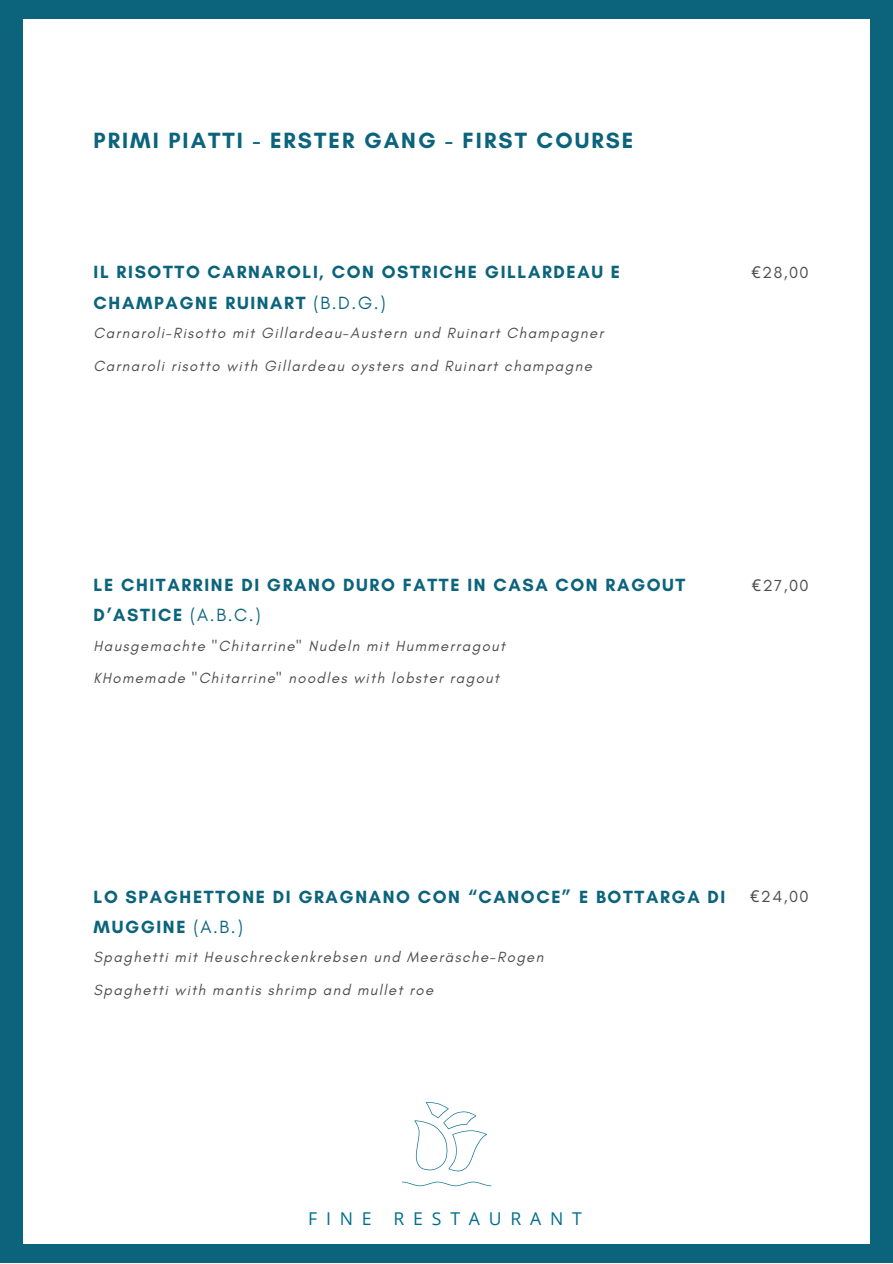
<style>
.page{position:relative;width:893px;height:1264px;background:#fff}
.page>*{position:absolute;margin:0;border:0;box-sizing:border-box;transform-origin:0 0}
.t1{font:700 22.5px "Glacial Indifference";letter-spacing:.09em;color:#0b647c}
.t2{font:700 18px/30.3px "Glacial Indifference";letter-spacing:.09em;color:#0b647c}
.t3{font:17.7px "Open Sans";letter-spacing:.5em;color:#006e8d}
.t4{font:16.35px "Glacial Indifference";letter-spacing:.09em;color:#4d4e4c}
.t5{font:italic 15px "Glacial Indifference";letter-spacing:.09em;color:#4d4e4c}
.s1{font-weight:400}
.s2{font-family:"Noto Sans"}
</style>
<div class="page">
<div style="left:0;top:0;width:892px;height:1262px;background:#0b637c"></div>
<div style="left:23px;top:19px;width:846px;height:1224px;background:#fff"></div>
<svg style="left:402px;top:1181px;width:89px;height:5px"></svg>
<svg style="left:414px;top:1102px;width:73px;height:70px"></svg>
<p class="t1" style="left:94px;top:127px;width:541px">PRIMI PIATTI - ERSTER GANG - FIRST COURSE</p>
<p class="t2" style="left:94px;top:257px;width:528px">IL RISOTTO CARNAROLI, CON OSTRICHE GILLARDEAU E</p>
<p class="t2" style="left:94px;top:287px;width:294px">CHAMPAGNE RUINART <span class="s1">(B.D.G.)</span></p>
<p class="t5" style="left:94px;top:324px;width:511px">Carnaroli-Risotto mit Gillardeau-Austern und Ruinart Champagner</p>
<p class="t5" style="left:94px;top:356px;width:500px">Carnaroli risotto with Gillardeau oysters and Ruinart champagne</p>
<p class="t4" style="left:751px;top:262px;width:59px"><span class="s2">€</span>28,00</p>
<p class="t2" style="left:94px;top:569px;width:593px">LE CHITARRINE DI GRANO DURO FATTE IN CASA CON RAGOUT<br>D’ASTICE <span class="s1">(A.B.C.)</span></p>
<p class="t5" style="left:94px;top:636px;width:413px">Hausgemachte "Chitarrine" Nudeln mit Hummerragout</p>
<p class="t5" style="left:94px;top:669px;width:407px">KHomemade "Chitarrine" noodles with lobster ragout</p>
<p class="t4" style="left:751px;top:575px;width:58px"><span class="s2">€</span>27,00</p>
<p class="t2" style="left:94px;top:881px;width:633px">LO SPAGHETTONE DI GRAGNANO CON “CANOCE” E BOTTARGA DI<br>MUGGINE <span class="s1">(A.B.)</span></p>
<p class="t5" style="left:94px;top:947px;width:451px">Spaghetti mit Heuschreckenkrebsen und Meeräsche-Rogen</p>
<p class="t5" style="left:94px;top:980px;width:341px">Spaghetti with mantis shrimp and mullet roe</p>
<p class="t4" style="left:750px;top:886px;width:60px"><span class="s2">€</span>24,00</p>
<p class="t3" style="left:308px;top:1205px;width:65px">FINE</p>
<p class="t3" style="left:393px;top:1205px;width:190px">RESTAURANT</p>
</div>
